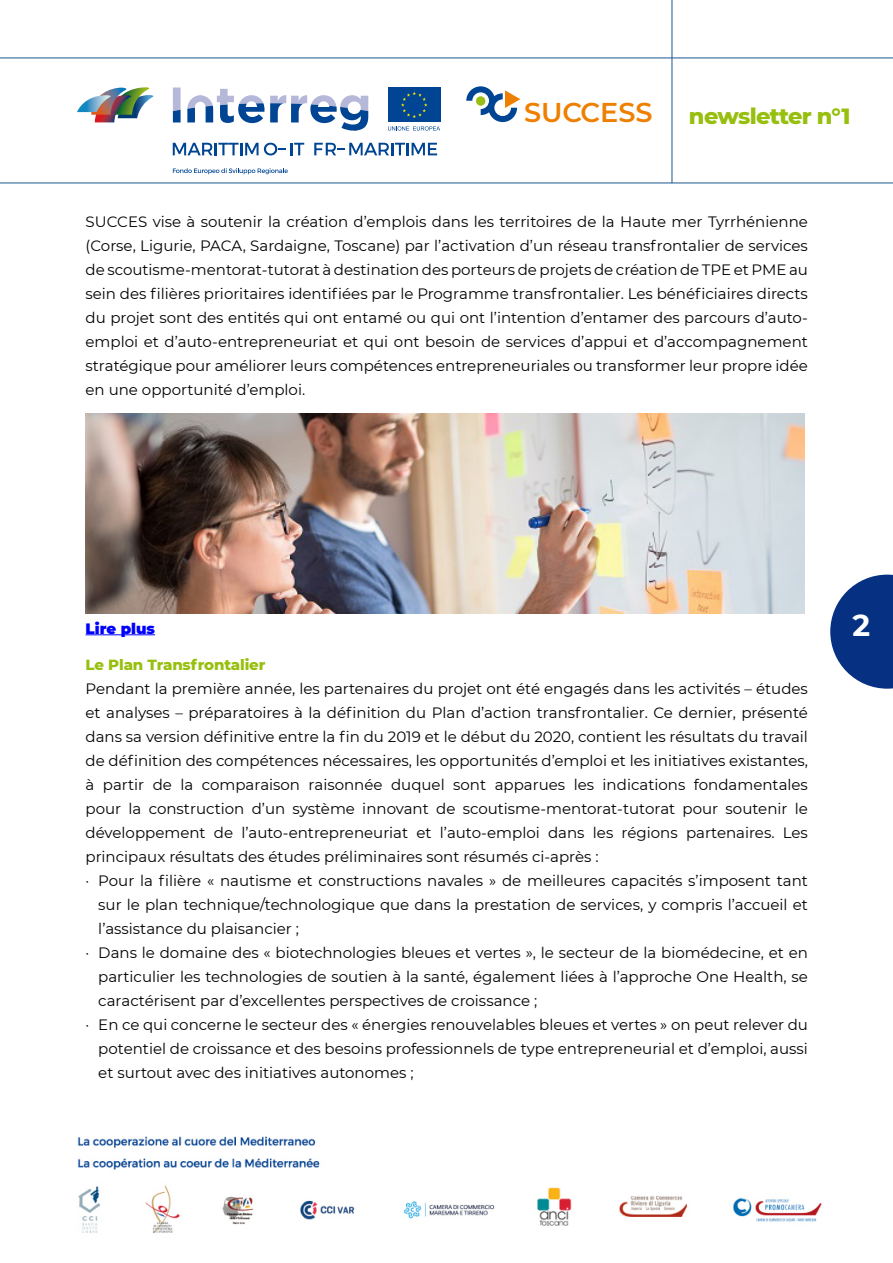
<style>
.page{position:relative;width:893px;height:1263px;background:#fff}
.page>*{position:absolute;margin:0;border:0;box-sizing:border-box;transform-origin:0 0}
.t1{font:700 30px "Montserrat";color:#fff}
.t2{font:600 27.15px "Montserrat";color:#ee7f00}
.t3{font:800 22.5px "Montserrat";letter-spacing:-.03em;color:#97bf0d}
.t4{font:15px/24px "Montserrat";color:#000;text-align:justify}
.t5{font:800 15px "Montserrat";letter-spacing:-.01em;color:#97bf0d}
.t6{font:900 15px "Montserrat";color:#00f}
</style>
<div class="page">
<hr style="left:672px;top:0;width:1px;height:183px;background:#1a578e">
<hr style="left:0;top:183px;width:893px;height:1px;background:#1a578e">
<hr style="left:0;top:58px;width:893px;height:1px;background:#1a578e">
<svg style="left:466px;top:86px;width:54px;height:36px"></svg>
<div style="left:476px;top:96px;width:9px;height:10px;background:#97bf15;border-radius:50%"></div>
<svg style="left:173px;top:168px;width:115px;height:6px"></svg>
<div style="left:388px;top:87px;width:52px;height:35px;background:#004494"></div>
<svg style="left:173px;top:143px;width:131px;height:12px"></svg>
<svg style="left:314px;top:143px;width:123px;height:12px"></svg>
<svg style="left:173px;top:87px;width:8px;height:35px"></svg>
<svg style="left:187px;top:89px;width:181px;height:42px"></svg>
<svg style="left:77px;top:87px;width:77px;height:35px"></svg>
<svg style="left:401px;top:92px;width:26px;height:26px"></svg>
<svg style="left:388px;top:126px;width:52px;height:5px"></svg>
<img style="left:77px;top:1136px;width:745px;height:97px">
<svg style="left:830px;top:575px;width:63px;height:114px"></svg>
<hr style="left:86px;top:634px;width:69px;height:1px;background:#00f">
<img style="left:85px;top:414px;width:720px;height:200px">
<h2 class="t2" style="left:524px;top:94px;width:130px">SUCCESS</h2>
<h3 class="t3" style="left:689px;top:100px;width:163px">newsletter n°1</h3>
<p class="t4" style="left:86px;top:209px;width:724px">SUCCES vise à soutenir la création d’emplois dans les territoires de la Haute mer Tyrrhénienne (Corse, Ligurie, PACA, Sardaigne, Toscane) par l’activation d’un réseau transfrontalier de services de scoutisme-mentorat-tutorat à destination des porteurs de projets de création de TPE et PME au sein des filières prioritaires identifiées par le Programme transfrontalier. Les bénéficiaires directs du projet sont des entités qui ont entamé ou qui ont l’intention d’entamer des parcours d’auto&shy;emploi et d’auto-entrepreneuriat et qui ont besoin de services d’appui et d’accompagnement stratégique pour améliorer leurs compétences entrepreneuriales ou transformer leur propre idée en une opportunité d’emploi.</p>
<p class="t6" style="left:86px;top:617px;width:71px">Lire plus</p>
<p class="t5" style="left:86px;top:653px;width:181px">Le Plan Transfrontalier</p>
<p class="t4" style="left:86px;top:676px;width:724px">Pendant la première année, les partenaires du projet ont été engagés dans les activités – études</p>
<p class="t4" style="left:86px;top:700px;width:724px">et analyses – préparatoires à la définition du Plan d’action transfrontalier. Ce dernier, présenté</p>
<p class="t4" style="left:86px;top:724px;width:724px">dans sa version définitive entre la fin du 2019 et le début du 2020, contient les résultats du travail</p>
<p class="t4" style="left:86px;top:748px;width:724px">de définition des compétences nécessaires, les opportunités d’emploi et les initiatives existantes,</p>
<p class="t4" style="left:86px;top:772px;width:724px">à partir de la comparaison raisonnée duquel sont apparues les indications fondamentales</p>
<p class="t4" style="left:86px;top:796px;width:724px">pour la construction d’un système innovant de scoutisme-mentorat-tutorat pour soutenir le</p>
<p class="t4" style="left:86px;top:820px;width:724px">développement de l’auto-entrepreneuriat et l’auto-emploi dans les régions partenaires. Les</p>
<p class="t4" style="left:86px;top:844px;width:514px">principaux résultats des études préliminaires sont résumés ci-après :</p>
<p class="t4" style="left:86px;top:868px;width:724px">· Pour la filière « nautisme et constructions navales » de meilleures capacités s’imposent tant</p>
<p class="t4" style="left:98px;top:892px;width:711px">sur le plan technique/technologique que dans la prestation de services, y compris l’accueil et</p>
<p class="t4" style="left:98px;top:916px;width:202px">l’assistance du plaisancier ;</p>
<p class="t4" style="left:86px;top:940px;width:724px">· Dans le domaine des « biotechnologies bleues et vertes », le secteur de la biomédecine, et en</p>
<p class="t4" style="left:98px;top:964px;width:711px">particulier les technologies de soutien à la santé, également liées à l’approche One Health, se</p>
<p class="t4" style="left:98px;top:988px;width:440px">caractérisent par d’excellentes perspectives de croissance ;</p>
<p class="t4" style="left:86px;top:1012px;width:724px">· En ce qui concerne le secteur des « énergies renouvelables bleues et vertes » on peut relever du</p>
<p class="t4" style="left:98px;top:1036px;width:711px">potentiel de croissance et des besoins professionnels de type entrepreneurial et d’emploi, aussi</p>
<p class="t4" style="left:98px;top:1060px;width:317px">et surtout avec des initiatives autonomes ;</p>
<h1 class="t1" style="left:853px;top:603px;width:19px">2</h1>
</div>
